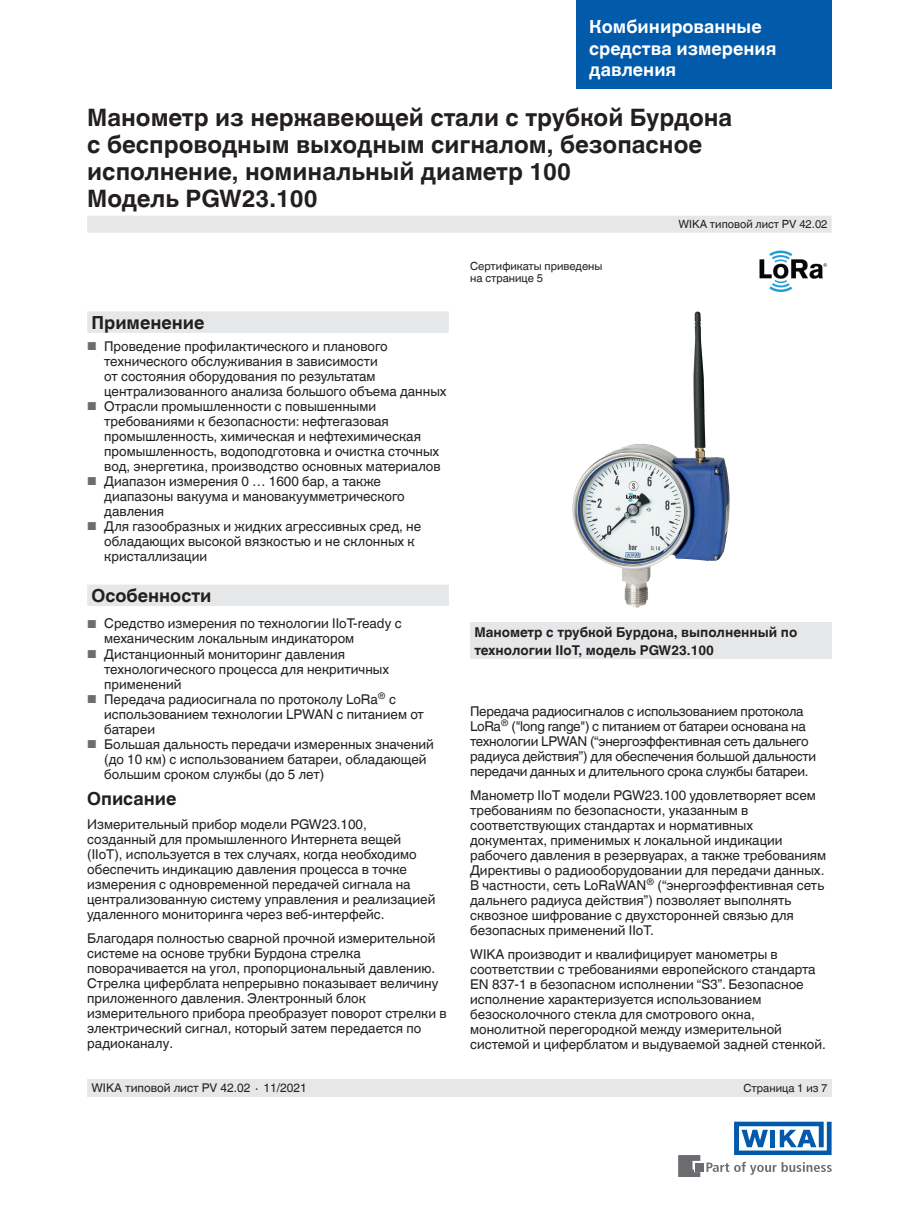
<style>
.page{position:relative;width:919px;height:1214px;background:#fff}
.page>*{position:absolute;margin:0;border:0;box-sizing:border-box;transform-origin:0 0}
.t1{font:700 24px/27px "Helvetica World";color:#231f20}
.t2{font:700 18px/21.6px "Helvetica World";color:#fff}
.t3{font:700 18px "Helvetica World";color:#231f20}
.t4{font:13.5px/15px "Helvetica World";color:#231f20}
.t5{font:13.5px/15px "Helvetica World";letter-spacing:-.02em;color:#231f20}
.t6{font:700 13.5px/18px "Helvetica World";color:#231f20}
.t7{font:12px "Helvetica World";color:#231f20}
.t8{font:11.25px/12.3px "Helvetica World";color:#231f20}
.s1{font-size:11.55px;color:#6c6d70}
.s2{font-size:11.25px}
</style>
<div class="page">
<svg style="left:706px;top:1161px;width:125px;height:13px"></svg>
<div style="left:694px;top:1162px;width:9px;height:9px;background:#6c6d70"></div>
<svg style="left:678px;top:1155px;width:22px;height:22px"></svg>
<svg style="left:734px;top:1121px;width:97px;height:34px"></svg>
<div style="left:576px;top:0;width:255px;height:89px;background:#015aaa"></div>
<div style="left:87px;top:216px;width:744px;height:17px;background:#e6e7e9"></div>
<div style="left:87px;top:1079px;width:744px;height:18px;background:#e6e7e9"></div>
<div style="left:470px;top:622px;width:361px;height:37px;background:#e6e7e9"></div>
<img style="left:666px;top:312px;width:30px;height:145px">
<svg style="left:87px;top:311px;width:362px;height:295px"></svg>
<img style="left:759px;top:250px;width:69px;height:42px">
<h2 class="t2" style="left:589px;top:16px;width:189px">Комбинированные средства измерения давления</h2>
<h1 class="t1" style="left:87px;top:104px;width:646px">Манометр из нержавеющей стали с трубкой Бурдона c беспроводным выходным сигналом, безопасное исполнение, номинальный диаметр 100<br>Модель PGW23.100</h1>
<h2 class="t3" style="left:91px;top:312px;width:114px">Применение</h2>
<p class="t4" style="left:104px;top:339px;width:344px;text-indent:-17px"><span class="s1">■</span> Проведение профилактического и планового технического обслуживания в зависимости<br>от состояния оборудования по результатам централизованного анализа большого объема данных</p>
<p class="t4" style="left:104px;top:399px;width:338px;text-indent:-17px"><span class="s1">■</span> Отрасли промышленности с повышенными требованиями к безопасности: нефтегазовая промышленность, химическая и нефтехимическая промышленность, водоподготовка и очистка сточных вод, энергетика, производство основных материалов</p>
<p class="t4" style="left:104px;top:474px;width:302px;text-indent:-17px"><span class="s1">■</span> Диапазон измерения 0 … 1600 бар, а также диапазоны вакуума и мановакуумметрического давления</p>
<p class="t4" style="left:104px;top:519px;width:318px;text-indent:-17px"><span class="s1">■</span> Для газообразных и жидких агрессивных сред, не обладающих высокой вязкостью и не склонных к кристаллизации</p>
<h2 class="t3" style="left:91px;top:585px;width:122px">Особенности</h2>
<p class="t4" style="left:104px;top:616px;width:299px;text-indent:-17px"><span class="s1">■</span> Средство измерения по технологии IIoT-ready с механическим локальным индикатором</p>
<p class="t4" style="left:104px;top:646px;width:286px;text-indent:-17px"><span class="s1">■</span> Дистанционный мониторинг давления технологического процесса для некритичных применений</p>
<p class="t4" style="left:104px;top:691px;width:321px;text-indent:-17px"><span class="s1">■</span> Передача радиосигнала по протоколу LoRa<sup>®</sup> с использованием технологии LPWAN с питанием от батареи</p>
<p class="t4" style="left:104px;top:736px;width:331px;text-indent:-17px"><span class="s1">■</span> Большая дальность передачи измеренных значений (до 10 км) с использованием батареи, обладающей большим сроком службы (до 5 лет)</p>
<h2 class="t3" style="left:87px;top:787px;width:91px">Описание</h2>
<p class="t4" style="left:87px;top:816px;width:349px">Измерительный прибор модели PGW23.100, созданный для промышленного Интернета вещей (IIoT), используется в тех случаях, когда необходимо обеспечить индикацию давления процесса в точке измерения c одновременной передачей сигнала на централизованную систему управления и реализацией удаленного мониторинга через веб-интерфейс.</p>
<p class="t4" style="left:87px;top:930px;width:361px">Благодаря полностью сварной прочной измерительной системе на основе трубки Бурдона стрелка поворачивается на угол, пропорциональный давлению.<br>Стрелка циферблата непрерывно показывает величину приложенного давления. Электронный блок измерительного прибора преобразует поворот стрелки в электрический сигнал, который затем передается по радиоканалу.</p>
<p class="t8" style="left:470px;top:259px;width:134px">Сертификаты приведены на странице 5</p>
<p class="t8" style="left:678px;top:218px;width:150px">WIKA типовой лист PV 42.02</p>
<p class="t6" style="left:474px;top:623px;width:324px">Манометр с трубкой Бурдона, выполненный по технологии IIoT, модель PGW23.100</p>
<p class="t5" style="left:470px;top:703px;width:347px">Передача радиосигналов с использованием протокола LoRa<sup>®</sup> ("long range") с питанием от батареи основана на технологии LPWAN (“энергоэффективная сеть дальнего радиуса действия”) для обеспечения большой дальности передачи данных и длительного срока службы батареи.</p>
<p class="t4" style="left:470px;top:787px;width:357px">Манометр IIoT модели PGW23.100 удовлетворяет всем требованиям по безопасности, указанным в соответствующих стандартах и нормативных документах, применимых к локальной индикации рабочего давления в резервуарах, а также требованиям Директивы о радиооборудовании для передачи данных.<br>В частности, сеть LoRaWAN<sup>®</sup> (“энергоэффективная сеть дальнего радиуса действия”) позволяет выполнять сквозное шифрование с двухсторонней связью для безопасных применений IIoT.</p>
<p class="t4" style="left:470px;top:946px;width:357px">WIKA производит и квалифицирует манометры в соответствии с требованиями европейского стандарта EN 837-1 в безопасном исполнении “S3”. Безопасное исполнение характеризуется использованием безосколочного стекла для смотрового окна, монолитной перегородкой между измерительной системой и циферблатом и выдуваемой задней стенкой.</p>
<p class="t7" style="left:91px;top:1080px;width:217px">WIKA типовой лист PV 42.02 <span class="s2">∙</span> 11/2021</p>
<p class="t8" style="left:743px;top:1081px;width:86px">Страница 1 из 7</p>
</div>
